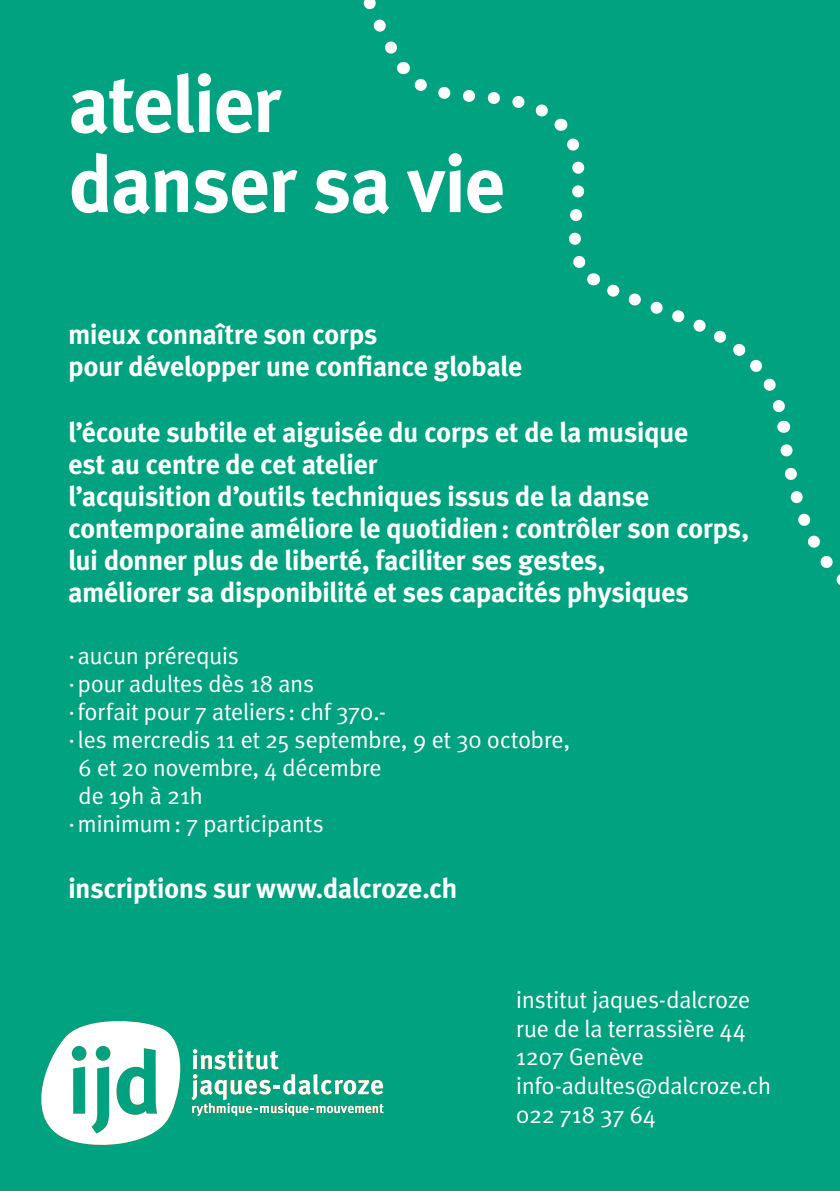
<style>
.page{position:relative;width:840px;height:1191px;background:#fff}
.page>*{position:absolute;margin:0;border:0;box-sizing:border-box;transform-origin:0 0}
.t1{font:700 80px/80px "Meta OT";letter-spacing:-.03em;color:#fff}
.t2{font:700 28px/32px "Meta OT";letter-spacing:-.025em;color:#fff}
.t3{font:24px/28.8px "Meta OT Norm";letter-spacing:-.025em;color:#fff}
</style>
<div class="page">
<div style="left:0;top:0;width:839px;height:1191px;background:#00a280"></div>
<svg style="left:41px;top:1021px;width:342px;height:124px"></svg>
<svg style="left:363px;top:0;width:477px;height:620px"></svg>
<h1 class="t1" style="left:68px;top:65px;width:438px">atelier danser sa vie</h1>
<p class="t2" style="left:68px;top:319px;width:455px">mieux connaître son corps<br>pour développer une confiance globale</p>
<p class="t2" style="left:68px;top:417px;width:682px">l’écoute subtile et aiguisée du corps et de la musique<br>est au centre de cet atelier<br>l’acquisition d’outils techniques issus de la danse contemporaine améliore le quotidien: contrôler son corps, lui donner plus de liberté, faciliter ses gestes,<br>améliorer sa disponibilité et ses capacités physiques</p>
<p class="t3" style="left:68px;top:642px;width:172px">·aucun prérequis</p>
<p class="t3" style="left:68px;top:670px;width:248px">·pour adultes dès 18 ans</p>
<p class="t3" style="left:68px;top:698px;width:319px">·forfait pour 7 ateliers: chf 370.-</p>
<p class="t3" style="left:68px;top:726px;width:503px">·les mercredis 11 et 25 septembre, 9 et 30 octobre,</p>
<p class="t3" style="left:78px;top:754px;width:305px">6 et 20 novembre, 4 décembre</p>
<p class="t3" style="left:78px;top:782px;width:126px">de 19h à 21h</p>
<p class="t3" style="left:68px;top:810px;width:257px">·minimum: 7 participants</p>
<p class="t2" style="left:68px;top:873px;width:391px">inscriptions sur www.dalcroze.ch</p>
<p class="t3" style="left:515px;top:985px;width:257px">institut jaques-dalcroze rue de la terrassière 44<br>1207 Genève info-adultes@dalcroze.ch<br>022 718 37 64</p>
</div>
